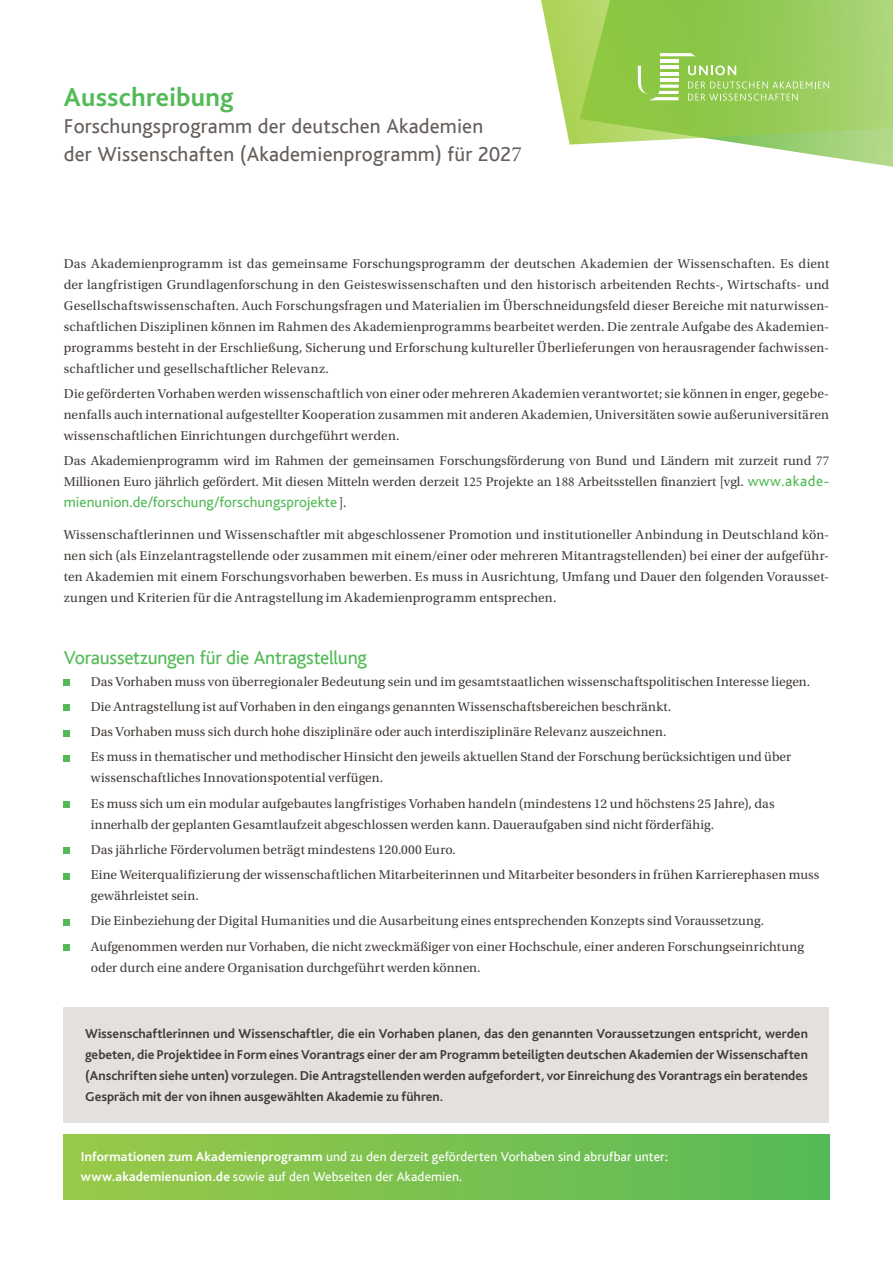
<style>
.page{position:relative;width:893px;height:1263px;background:#fff}
.page>*{position:absolute;margin:0;border:0;box-sizing:border-box;transform-origin:0 0}
.t1{font:700 27px "Bliss Pro";letter-spacing:.01em;color:#52ba56}
.t2{font:21px/27px "Bliss";letter-spacing:.01em;color:#655e5a}
.t3{font:19.5px "Bliss";letter-spacing:-.015em;color:#52ba56}
.t4{font:15px "Bliss";letter-spacing:.005em;color:#52ba56}
.t5{font:13.5px/21px "Utopia Std";color:#423c38}
.t6{font:700 13.5px/21px "Bliss Pro";letter-spacing:.005em;color:#423c38;text-align:justify}
.t7{font:13.5px/19.5px "Bliss";letter-spacing:.01em;color:#fff}
.s1{font-family:"Minion Pro";font-size:21.75px}
.s2{font-family:"Minion Pro"}
.s3{font-family:"Bliss";font-size:15px;color:#52ba56}
.s4{font-family:"Utopia Std";font-size:13.5px;color:#423c38}
.s5{font-family:"Bliss Pro";font-weight:700}
</style>
<div class="page">
<svg style="left:751px;top:145px;width:142px;height:22px"></svg>
<svg style="left:541px;top:0;width:352px;height:145px;background:#a1d063"></svg>
<div style="left:64px;top:1007px;width:765px;height:116px;background:#e3e0de"></div>
<div style="left:64px;top:679px;width:6px;height:7px;background:#52ba56"></div>
<div style="left:64px;top:704px;width:6px;height:7px;background:#52ba56"></div>
<svg style="left:64px;top:730px;width:6px;height:6px"></svg>
<svg style="left:64px;top:755px;width:6px;height:6px"></svg>
<div style="left:64px;top:801px;width:6px;height:7px;background:#52ba56"></div>
<div style="left:64px;top:847px;width:6px;height:7px;background:#52ba56"></div>
<svg style="left:64px;top:873px;width:6px;height:6px"></svg>
<svg style="left:64px;top:919px;width:6px;height:6px"></svg>
<div style="left:64px;top:944px;width:6px;height:7px;background:#52ba56"></div>
<svg style="left:688px;top:66px;width:48px;height:9px"></svg>
<svg style="left:688px;top:82px;width:141px;height:19px;background:#a4d26e"></svg>
<svg style="left:660px;top:53px;width:35px;height:3px"></svg>
<svg style="left:638px;top:66px;width:40px;height:34px"></svg>
<hr style="left:660px;top:78px;width:18px;height:3px;background:#fff">
<hr style="left:660px;top:59px;width:18px;height:4px;background:#fff">
<hr style="left:660px;top:66px;width:18px;height:3px;background:#fff">
<hr style="left:660px;top:72px;width:18px;height:3px;background:#fff">
<div style="left:64px;top:1134px;width:765px;height:65px;background:linear-gradient(to right,#9bc848,#57ba57)"></div>
<h1 class="t1" style="left:64px;top:81px;width:172px">Ausschreibung</h1>
<h2 class="t2" style="left:64px;top:114px;width:460px">Forschungsprogramm der deutschen Akademien<br>der Wissenschaften (Akademienprogramm) für 202<span class="s1">7</span></h2>
<p class="t5" style="left:64px;top:253px;width:767px;text-align:justify">Das Akademienprogramm ist das gemeinsame Forschungsprogramm der deutschen Akademien der Wissenschaften. Es dient der langfristigen Grundlagenforschung in den Geisteswissenschaften und den historisch arbeitenden Rechts-, Wirtschafts- und Gesellschaftswissenschaften. Auch Forschungsfragen und Materialien im Überschneidungsfeld dieser Bereiche mit naturwissen&shy;schaftlichen Disziplinen können im Rahmen des Akademienprogramms bearbeitet werden. Die zentrale Aufgabe des Akademien&shy;programms besteht in der Erschließung, Sicherung und Erforschung kultureller Überlieferungen von herausragender fachwissen&shy;schaftlicher und gesellschaftlicher Relevanz.</p>
<p class="t5" style="left:64px;top:384px;width:767px;text-align:justify">Die geförderten Vorhaben werden wissenschaftlich von einer oder mehreren Akademien verantwortet; sie können in enger, gegebe&shy;nenfalls auch international aufgestellter Kooperation zusammen mit anderen Akademien, Universitäten sowie außeruniversitären wissenschaftlichen Einrichtungen durchgeführt werden.</p>
<p class="t5" style="left:64px;top:451px;width:767px">Das Akademienprogramm wird im Rahmen der gemeinsamen Forschungsförderung von Bund und Ländern mit zurzeit rund <span class="s2">77<br></span>Millionen Euro jährlich gefördert. Mit diesen Mitteln werden derzeit 1<span class="s2">25</span> Projekte an 1<span class="s2">88</span> Arbeitsstellen finanziert [vgl. <span class="s3">www.akade-</span></p>
<p class="t4" style="left:64px;top:495px;width:284px">mienunion.de/forschung/forschungsprojekte <span class="s4">].</span></p>
<p class="t5" style="left:64px;top:524px;width:767px;text-align:justify">Wissenschaftlerinnen und Wissenschaftler mit abgeschlossener Promotion und institutioneller Anbindung in Deutschland kön&shy;nen sich (als Einzelantragstellende oder zusammen mit einem/einer oder mehreren Mitantragstellenden) bei einer der aufgeführ&shy;ten Akademien mit einem Forschungsvorhaben bewerben. Es muss in Ausrichtung, Umfang und Dauer den folgenden Vorausset&shy;zungen und Kriterien für die Antragstellung im Akademienprogramm entsprechen.</p>
<h3 class="t3" style="left:64px;top:647px;width:305px">Voraussetzungen für die Antragstellung</h3>
<p class="t5" style="left:91px;top:669px;width:721px;line-height:25.2px">Das Vorhaben muss von überregionaler Bedeutung sein und im gesamtstaatlichen wissenschaftspolitischen Interesse liegen.<br>Die Antragstellung ist auf Vorhaben in den eingangs genannten Wissenschaftsbereichen beschränkt.<br>Das Vorhaben muss sich durch hohe disziplinäre oder auch interdisziplinäre Relevanz auszeichnen.<br>Es muss in thematischer und methodischer Hinsicht den jeweils aktuellen Stand der Forschung berücksichtigen und über</p>
<p class="t5" style="left:91px;top:766px;width:685px;line-height:25.2px">wissenschaftliches Innovationspotential verfügen.<br>Es muss sich um ein modular aufgebautes langfristiges Vorhaben handeln (mindestens 12 und höchstens 25 Jahre), das</p>
<p class="t5" style="left:91px;top:812px;width:730px;line-height:25.2px">innerhalb der geplanten Gesamtlaufzeit abgeschlossen werden kann. Daueraufgaben sind nicht förderfähig.<br>Das jährliche Fördervolumen beträgt mindestens 120.000 Euro.<br>Eine Weiterqualifizierung der wissenschaftlichen Mitarbeiterinnen und Mitarbeiter besonders in frühen Karrierephasen muss</p>
<p class="t5" style="left:91px;top:883px;width:715px;line-height:25.2px">gewährleistet sein.<br>Die Einbeziehung der Digital Humanities und die Ausarbeitung eines entsprechenden Konzepts sind Voraussetzung.<br>Aufgenommen werden nur Vorhaben, die nicht zweckmäßiger von einer Hochschule, einer anderen Forschungseinrichtung</p>
<p class="t5" style="left:91px;top:957px;width:391px">oder durch eine andere Organisation durchgeführt werden können.</p>
<p class="t6" style="left:85px;top:1023px;width:724px">Wissenschaftlerinnen und Wissenschaftler, die ein Vorhaben planen, das den genannten Voraussetzungen entspricht, werden gebeten, die Projektidee in Form eines Vorantrags einer der am Programm beteiligten deutschen Akademien der Wissenschaften (Anschriften siehe unten) vorzulegen. Die Antragstellenden werden aufgefordert, vor Einreichung des Vorantrags ein beratendes Gespräch mit der von ihnen ausgewählten Akademie zu führen.</p>
<p class="t7" style="left:81px;top:1147px;width:589px"><span class="s5">Informationen zum Akademienprogramm</span> und zu den derzeit geförderten Vorhaben sind abrufbar unter: <span class="s5">www.akademienunion.de</span> sowie auf den Webseiten der Akademien.</p>
</div>
